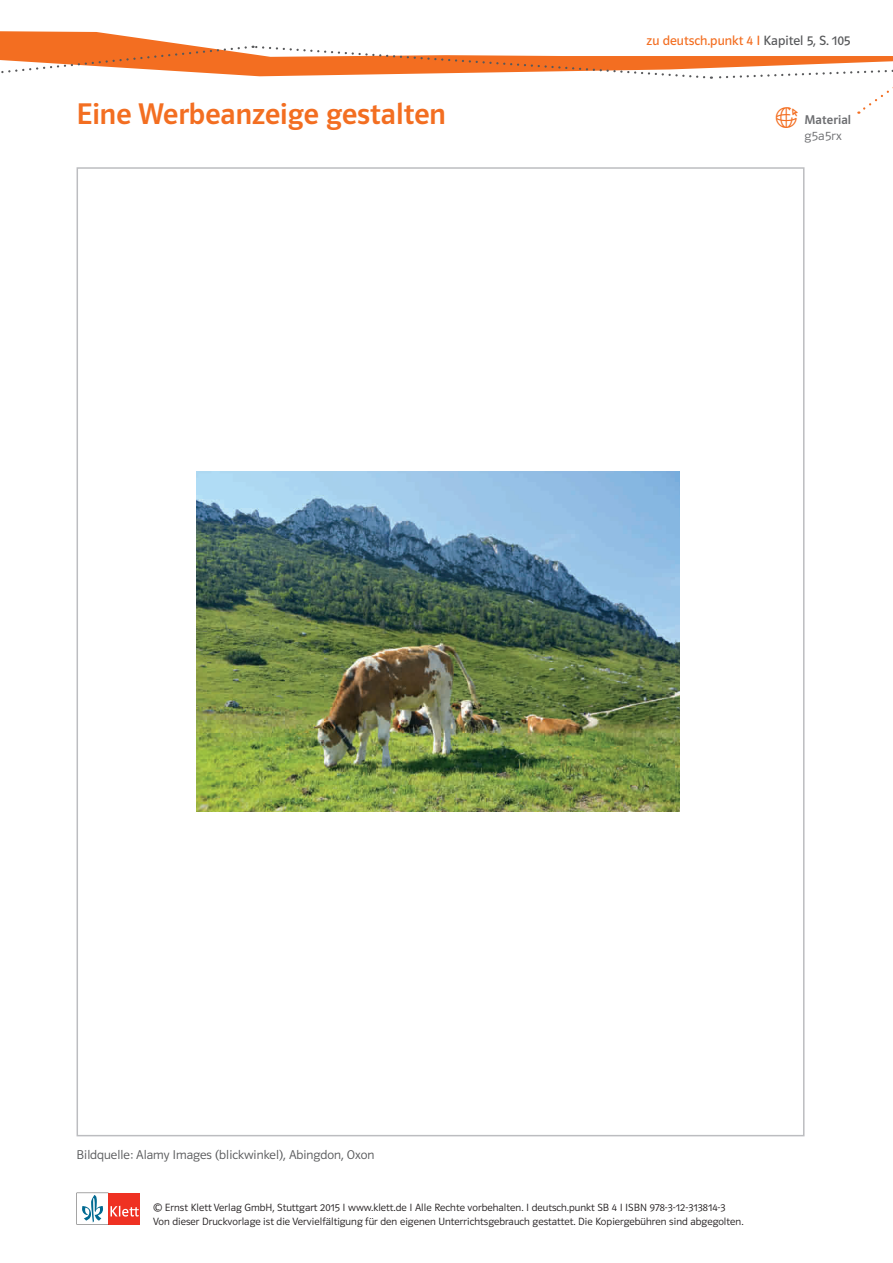
<style>
.page{position:relative;width:893px;height:1263px;background:#fff}
.page>*{position:absolute;margin:0;border:0;box-sizing:border-box;transform-origin:0 0}
.t1{font:30px "Polo ST11 K Krftg";color:#f36e21}
.t2{font:13.5px "Polo ST11 K Buch";color:#f36e21}
.t3{font:12.75px "Polo ST11 K Leicht";color:#57585a}
.t4{font:12.75px "Polo ST11 K Krftg";letter-spacing:.01em;color:#6c6d70}
.t5{font:12.75px "Polo ST11 K Leicht";letter-spacing:.025em;color:#6c6d70}
.t6{font:10.5px/13.5px "Polo ST11 K Leicht";letter-spacing:.005em;color:#231f20}
.s1{color:#57585a}
</style>
<div class="page">
<svg style="left:77px;top:1193px;width:63px;height:31px"></svg>
<img style="left:196px;top:471px;width:484px;height:340px">
<svg style="left:0;top:31px;width:893px;height:83px"></svg>
<h1 class="t1" style="left:77px;top:97px;width:371px">Eine Werbeanzeige gestalten</h1>
<p class="t2" style="left:647px;top:33px;width:205px">zu deutsch.punkt 4 I <span class="s1">Kapitel 5, S. 105</span></p>
<p class="t4" style="left:804px;top:112px;width:48px">Material</p>
<p class="t5" style="left:804px;top:129px;width:39px">g5a5rx</p>
<p class="t3" style="left:77px;top:1148px;width:299px">Bildquelle: Alamy Images (blickwinkel), Abingdon, Oxon</p>
<p class="t6" style="left:153px;top:1201px;width:592px">© Ernst Klett Verlag GmbH, Stuttgart 2015 I www.klett.de I Alle Rechte vorbehalten. I deutsch.punkt SB 4 I ISBN 978-3-12-313814-3<br>Von dieser Druckvorlage ist die Vervielfältigung für den eigenen Unterrichtsgebrauch gestattet. Die Kopiergebühren sind abgegolten.</p>
</div>
